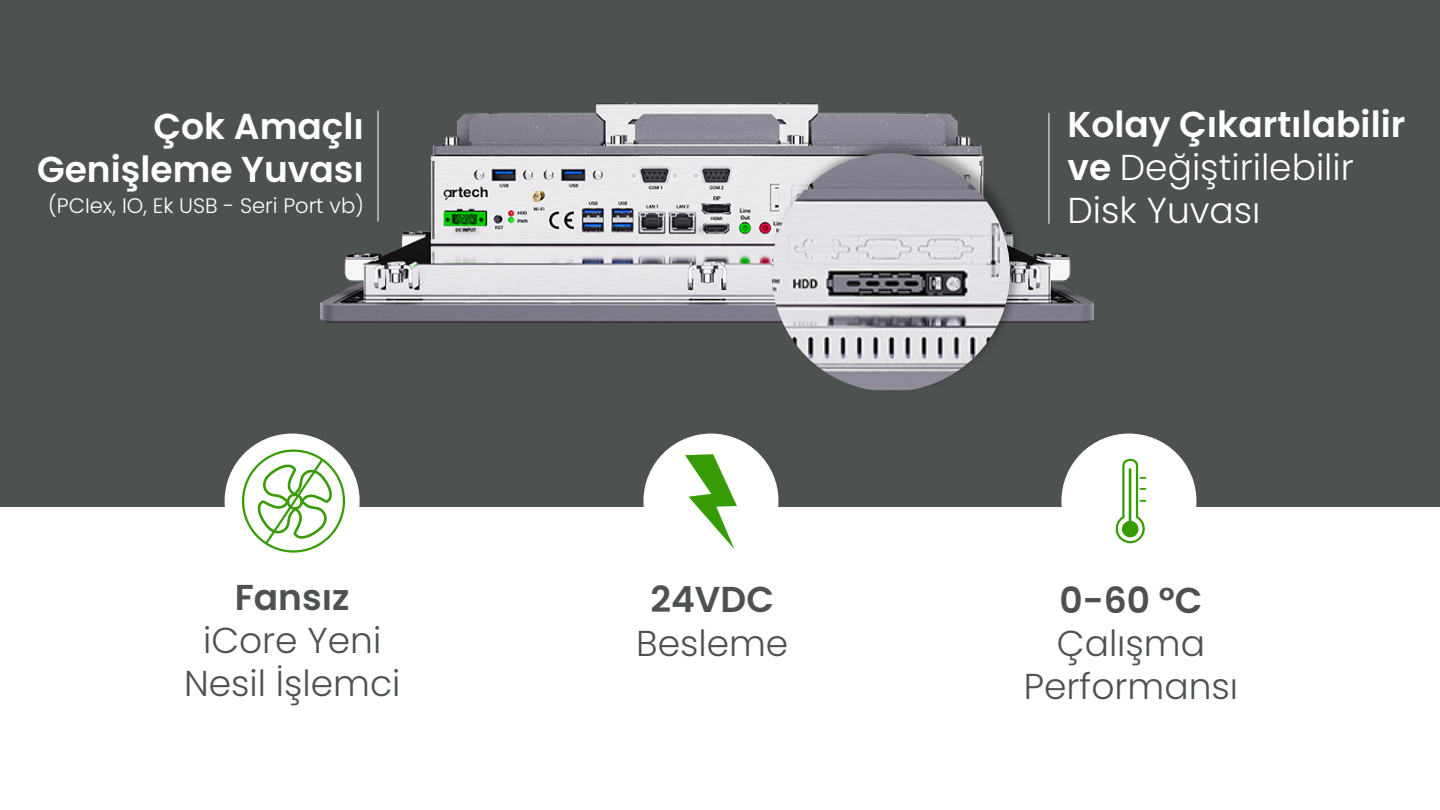
<style>
.page{position:relative;width:1440px;height:810px;background:#fff}
.page>*{position:absolute;margin:0;border:0;box-sizing:border-box;transform-origin:0 0}
.t1{font:300 36px/43.2px "Poppins";color:#fff}
.t2{font:300 36px/43.2px "Poppins";color:#4d5251;text-align:center}
.t3{font:600 36px/43.2px "Poppins";color:#fff;text-align:right}
.t4{font:600 36px "Poppins";color:#4d5251}
.t5{font:300 21px "Poppins";color:#fff}
.s1{font-weight:600}
</style>
<div class="page">
<div style="left:0;top:0;width:1440px;height:507px;background:#4d5251"></div>
<div style="left:225px;top:434px;width:135px;height:135px;background:#fff;border-radius:50%"></div>
<div style="left:643px;top:434px;width:135px;height:135px;background:#fff;border-radius:50%"></div>
<div style="left:1061px;top:434px;width:135px;height:135px;background:#fff;border-radius:50%"></div>
<img style="left:308px;top:102px;width:797px;height:378px">
<hr style="left:1049px;top:113px;width:1px;height:111px;background:#fff">
<hr style="left:378px;top:111px;width:1px;height:111px;background:#fff">
<img style="left:308px;top:119px;width:797px;height:279px">
<img style="left:772px;top:153px;width:238px;height:239px;border-radius:119px">
<div style="left:242px;top:450px;width:103px;height:103px;border:2px solid #379b06;border-radius:50%"></div>
<svg style="left:257px;top:457px;width:76px;height:90px"></svg>
<svg style="left:685px;top:454px;width:52px;height:95px"></svg>
<svg style="left:1115px;top:458px;width:32px;height:86px"></svg>
<p class="t3" style="left:37px;top:105px;width:329px">Çok Amaçlı<br>Genişleme Yuvası</p>
<p class="t5" style="left:48px;top:193px;width:317px">(PCIex, IO, Ek USB - Seri Port vb)</p>
<p class="t4" style="left:235px;top:576px;width:116px">Fansız</p>
<p class="t2" style="left:184px;top:619px;width:218px">iCore Yeni<br>Nesil İşlemci</p>
<p class="t4" style="left:650px;top:579px;width:125px">24VDC</p>
<p class="t2" style="left:636px;top:622px;width:154px">Besleme</p>
<p class="t1" style="left:1067px;top:103px;width:339px"><span class="s1">Kolay Çıkartılabilir ve</span> Değiştirilebilir<br>Disk Yuvası</p>
<p class="t4" style="left:1060px;top:579px;width:144px">0-60 °C</p>
<p class="t2" style="left:1024px;top:622px;width:216px">Çalışma<br>Performansı</p>
</div>
